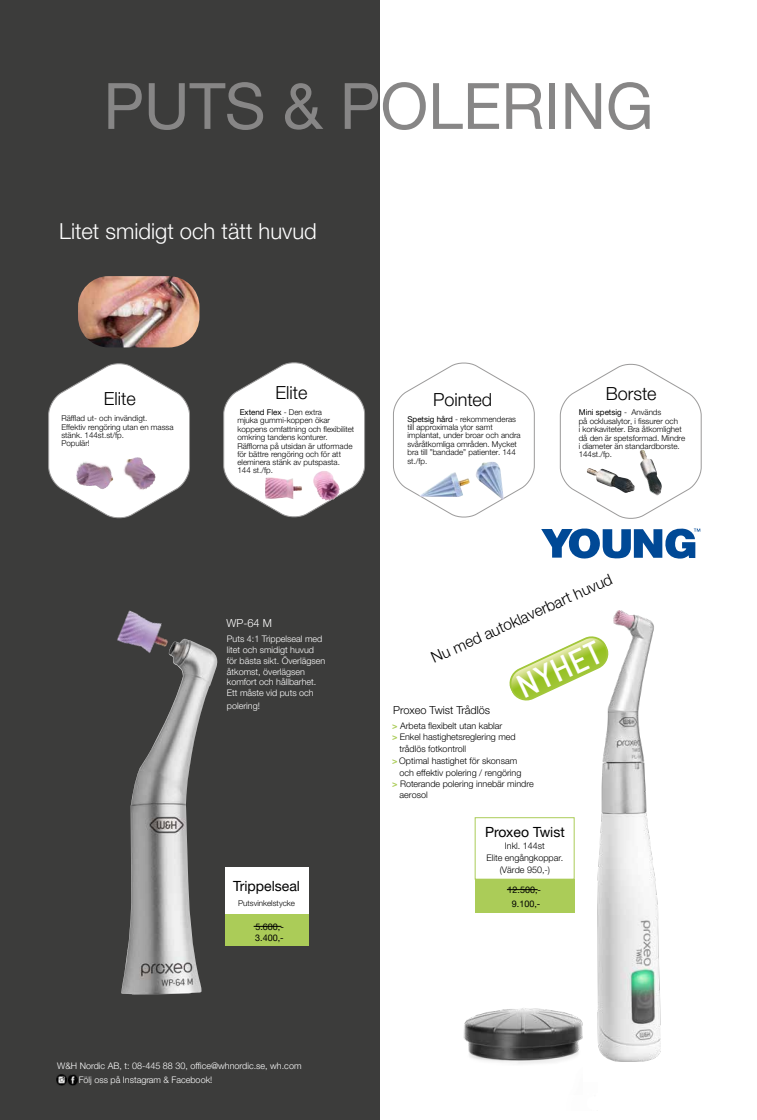
<style>
.page{position:relative;width:757px;height:1120px;background:#fff}
.page>*{position:absolute;margin:0;border:0;box-sizing:border-box;transform-origin:0 0}
.t1{font:64px "Helvetica Neue World 55 Roman";color:#878686}
.t2{font:500 36.8px "Conduit ITC Pro";color:#fff}
.t3{font:22px "Helvetica Neue World 45 Lt";color:#fff}
.t4{font:18px "Helvetica Neue World 45 Lt";color:#000}
.t5{font:15.4px "Helvetica Neue World 45 Lt";color:#000}
.t6{font:14px "Helvetica Neue World 55 Roman";color:#000}
.t7{font:11px "Helvetica Neue World 45 Lt";color:#000}
.t8{font:11px "Helvetica Neue World 45 Lt";color:#fff}
.t9{font:9px/10.8px "Helvetica Neue World 45 Lt";color:#fff}
.t10{font:9px/12px "Helvetica Neue World 45 Lt";color:#000}
.t11{font:9px/11.4px "Helvetica Neue World 55 Roman";color:#000}
.t12{font:8px/8.4px "Helvetica Neue World 45 Lt";color:#000}
.t13{font:8px "Helvetica Neue World 55 Roman";color:#000}
.s1{font-family:"Helvetica Neue World 45 Lt"}
.s2{font-family:"Helvetica Neue World 55 Roman"}
.s3{font-family:"Helvetica Neue World 75";font-weight:700;color:#abcc58}
</style>
<div class="page">
<img style="left:463px;top:1008px;width:120px;height:56px">
<div style="left:0;top:0;width:379px;height:1120px;background:#3c3c3b"></div>
<svg style="left:559px;top:363px;width:143px;height:156px"></svg>
<svg style="left:223px;top:362px;width:142px;height:156px"></svg>
<svg style="left:393px;top:362px;width:142px;height:156px"></svg>
<svg style="left:48px;top:363px;width:142px;height:156px"></svg>
<img style="left:121px;top:639px;width:97px;height:355px">
<img style="left:587px;top:468px;width:48px;height:25px">
<img style="left:265px;top:471px;width:75px;height:30px">
<img style="left:123px;top:457px;width:30px;height:33px">
<img style="left:419px;top:461px;width:85px;height:39px">
<img style="left:76px;top:461px;width:34px;height:28px">
<img style="left:639px;top:450px;width:23px;height:46px">
<img style="left:78px;top:276px;width:121px;height:71px">
<img style="left:117px;top:610px;width:68px;height:62px">
<div style="left:226px;top:867px;width:83px;height:49px;background:#fff"></div>
<div style="left:226px;top:914px;width:83px;height:32px;background:#abcc58"></div>
<svg style="left:254px;top:926px;width:27px;height:1px"></svg>
<div style="left:475px;top:817px;width:99px;height:62px;background:#fff;border:1px solid #abcc58"></div>
<div style="left:475px;top:879px;width:99px;height:33px;background:#abcc58"></div>
<hr style="left:507px;top:889px;width:31px;height:1px;background:#000">
<svg style="left:57px;top:1074px;width:20px;height:11px"></svg>
<img style="left:597px;top:610px;width:64px;height:452px">
<svg style="left:541px;top:528px;width:159px;height:30px"></svg>
<svg style="left:509px;top:635px;width:100px;height:67px"></svg>
<h1 class="t1" style="left:103px;top:69px;width:551px">PUTS &amp; POLERING</h1>
<h3 class="t3" style="left:59px;top:218px;width:259px">Litet smidigt och tätt huvud</h3>
<h3 class="t4" style="left:104px;top:388px;width:33px">Elite</h3>
<h3 class="t4" style="left:276px;top:382px;width:33px">Elite</h3>
<h3 class="t4" style="left:606px;top:383px;width:52px">Borste</h3>
<h3 class="t4" style="left:433px;top:389px;width:61px">Pointed</h3>
<p class="t13" style="left:240px;top:407px;width:84px">Extend Flex <span class="s1">- Den extra</span></p>
<p class="t12" style="left:237px;top:416px;width:118px">mjuka gummi-koppen ökar koppens omfattning och flexibilitet omkring tandens konturer.<br>Räfflorna på utsidan är utformade för bättre rengöring och för att eleminera stänk av putspasta.<br>144 st./fp.</p>
<p class="t12" style="left:61px;top:414px;width:114px">Räfflad ut- och invändigt.<br>Effektiv rengöring utan en massa stänk. 144st.st/fp.<br>Populär!</p>
<p class="t12" style="left:407px;top:415px;width:115px"><span class="s2">Spetsig hård</span> - rekommenderas till approximala ytor samt implantat, under broar och andra svåråtkomliga områden. Mycket bra till ”bandade” patienter. 144 st./fp.</p>
<p class="t13" style="left:579px;top:408px;width:84px">Mini spetsig <span class="s1">- Används</span></p>
<p class="t12" style="left:579px;top:417px;width:108px">på ocklusalytor, i fissurer och<br>i konkaviteter. Bra åtkomlighet då den är spetsformad. Mindre i diameter än standardborste.<br>144st./fp.</p>
<h3 class="t8" style="left:226px;top:616px;width:47px">WP-64 M</h3>
<p class="t9" style="left:227px;top:634px;width:100px">Puts 4:1 Trippelseal med litet och smidigt huvud för bästa sikt. Överlägsen åtkomst, överlägsen komfort och hållbarhet.<br>Ett måste vid puts och</p>
<p class="t9" style="left:227px;top:701px;width:35px">polering!</p>
<h3 class="t6" style="left:233px;top:878px;width:68px">Trippelseal</h3>
<p class="t12" style="left:238px;top:899px;width:58px">Putsvinkelstycke</p>
<p class="t11" style="left:255px;top:921px;width:30px">5.600,-<br>3.400,-</p>
<p class="t9" style="left:79px;top:1058px;width:224px;line-height:14.3px;text-indent:-21px">W&amp;H Nordic AB, t: 08-445 88 30, office@whnordic.se, wh.com<br>Följ oss på Instagram &amp; Facebook!</p>
<h3 class="t5" style="left:428px;top:650px;width:198px;rotate:-24deg">Nu med autoklaverbart huvud</h3>
<h2 class="t2" style="left:510px;top:670px;width:91px;rotate:-25deg">NYHET</h2>
<h3 class="t7" style="left:393px;top:704px;width:98px">Proxeo Twist Trådlös</h3>
<p class="t10" style="left:392px;top:720px;width:125px;line-height:10.8px"><span class="s3">&gt;</span> Arbeta flexibelt utan kablar<br><span class="s3">&gt;</span> Enkel hastighetsreglering med</p>
<p class="t10" style="left:400px;top:743px;width:68px">trådlös fotkontroll</p>
<p class="t10" style="left:392px;top:755px;width:127px"><span class="s3">&gt;</span> Optimal hastighet för skonsam</p>
<p class="t10" style="left:400px;top:767px;width:123px">och effektiv polering / rengöring</p>
<p class="t10" style="left:400px;top:778px;width:136px;line-height:10.8px;text-indent:-8px"><span class="s3">&gt;</span> Roterande polering innebär mindre aerosol</p>
<h3 class="t6" style="left:485px;top:824px;width:81px">Proxeo Twist</h3>
<p class="t10" style="left:486px;top:840px;width:78px;text-align:center">Inkl. 144st<br>Elite engångkoppar. (Värde 950,-)</p>
<p class="t11" style="left:507px;top:883px;width:35px;line-height:13.6px;text-align:center">12.500,-<br>9.100,-</p>
</div>
